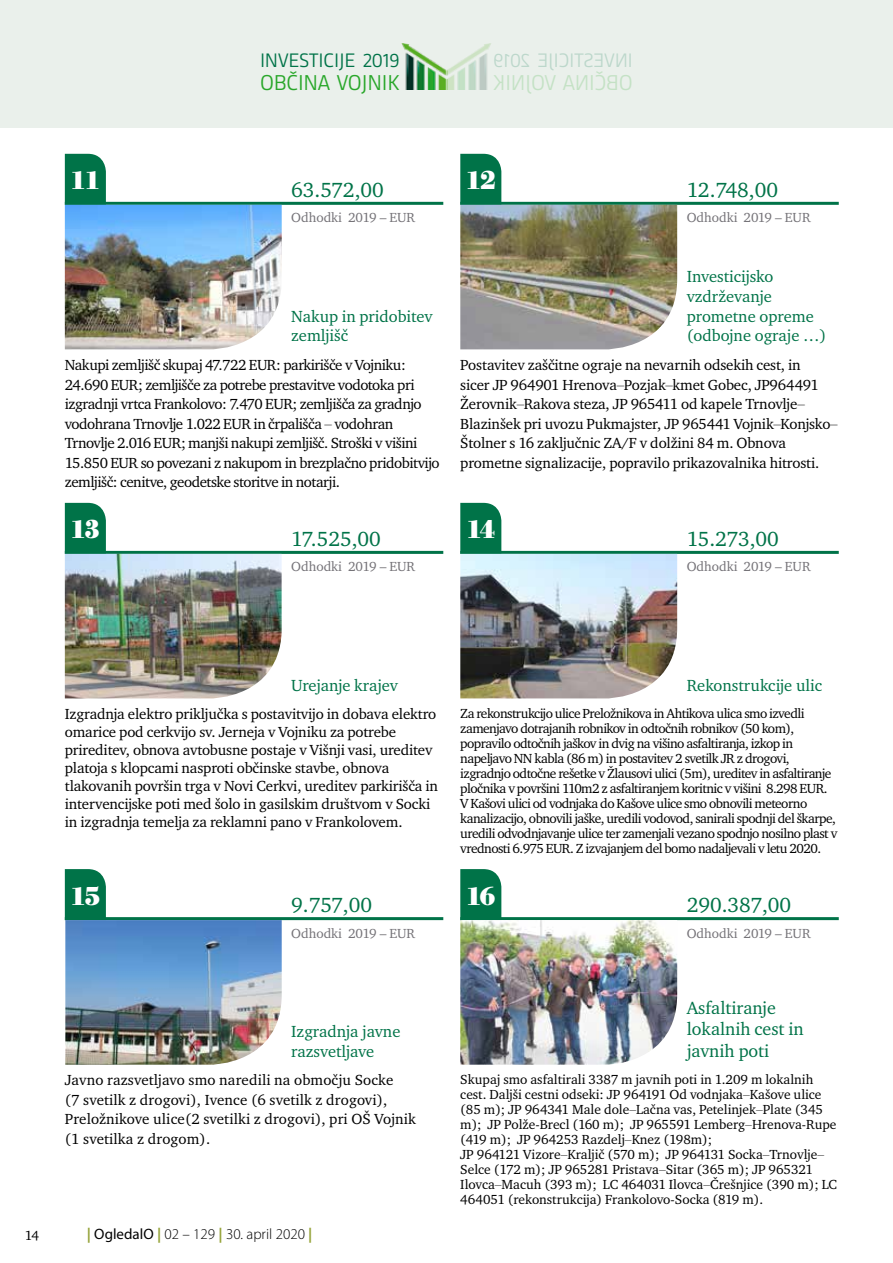
<style>
.page{position:relative;width:893px;height:1263px;background:#fff}
.page>*{position:absolute;margin:0;border:0;box-sizing:border-box;transform-origin:0 0}
.t1{font:700 27px "Bodoni Ant TCE";letter-spacing:-.065em;color:#fff}
.t2{font:21px "Charter Itc TCE";color:#007348}
.t3{font:20.85px "Republika";letter-spacing:-.01em;color:#29a72a}
.t4{font:18.9px "Republika";letter-spacing:-.01em;color:#007348}
.t5{font:18px/21.6px "Charter Itc TCE";color:#007348}
.t6{font:16.5px/19.8px "Charter Itc TCE";color:#007348}
.t7{font:15px/18px "Charter Itc TCE";letter-spacing:-.01em;color:#000}
.t8{font:15px/19.5px "Charter Itc TCE";letter-spacing:-.03em;color:#000}
.t9{font:15px/19.5px "Charter Itc TCE";letter-spacing:.01em;color:#000}
.t10{font:300 15px "Myriad Pro";color:#000}
.t11{font:13.5px/15px "Charter Itc TCE";letter-spacing:-.04em;color:#000}
.t12{font:13.5px/15px "Charter Itc TCE";color:#000}
.t13{font:13.5px "Charter Itc TCE";color:#757378}
.s1{font-family:"Helvetica Neue";font-weight:100}
.s2{font-weight:700;color:#96a43b}
.s3{font-weight:400}
</style>
<div class="page">
<div style="left:0;top:0;width:893px;height:128px;background:#eaf0eb"></div>
<hr style="left:460px;top:202px;width:379px;height:3px;background:#007348">
<svg style="left:460px;top:154px;width:41px;height:51px;background:#09784e"></svg>
<img style="left:460px;top:205px;width:217px;height:144px">
<hr style="left:65px;top:202px;width:378px;height:3px;background:#007348">
<svg style="left:65px;top:154px;width:41px;height:51px;background:#08774e"></svg>
<img style="left:65px;top:205px;width:217px;height:144px">
<hr style="left:460px;top:551px;width:379px;height:3px;background:#007348">
<svg style="left:460px;top:503px;width:41px;height:51px;background:#09784e"></svg>
<img style="left:460px;top:554px;width:217px;height:144px">
<hr style="left:65px;top:551px;width:378px;height:3px;background:#007348">
<svg style="left:65px;top:503px;width:41px;height:51px;background:#08774e"></svg>
<img style="left:65px;top:554px;width:217px;height:144px">
<hr style="left:460px;top:917px;width:379px;height:3px;background:#007348">
<svg style="left:460px;top:869px;width:41px;height:51px;background:#09784e"></svg>
<img style="left:460px;top:920px;width:217px;height:145px">
<hr style="left:65px;top:917px;width:378px;height:3px;background:#007348">
<svg style="left:65px;top:869px;width:41px;height:48px;background:#09784e"></svg>
<img style="left:65px;top:920px;width:217px;height:145px">
<img style="left:402px;top:44px;width:89px;height:46px">
<p class="t4" style="left:260px;top:47px;width:141px">INVESTICIJE 2019</p>
<h3 class="t3" style="left:260px;top:68px;width:141px">OBČINA VOJNIK</h3>
<h1 class="t1" style="left:70px;top:165px;width:32px">11</h1>
<h2 class="t2" style="left:291px;top:177px;width:94px">63.572,00</h2>
<p class="t13" style="left:291px;top:209px;width:125px">Odhodki 2019 – EUR</p>
<p class="t6" style="left:291px;top:306px;width:143px">Nakup in pridobitev zemljišč</p>
<p class="t8" style="left:65px;top:355px;width:376px">Nakupi zemljišč skupaj 47.722 EUR: parkirišče v Vojniku:<br>24.690 EUR; zemljišče za potrebe prestavitve vodotoka pri izgradnji vrtca Frankolovo: 7.470 EUR; zemljišča za gradnjo vodohrana Trnovlje 1.022 EUR in črpališča <span class="s1">–</span> vodohran Trnovlje 2.016 EUR; manjši nakupi zemljišč. Stroški v višini 15.850 EUR so povezani z nakupom in brezplačno pridobitvijo zemljišč: cenitve, geodetske storitve in notarji.</p>
<h1 class="t1" style="left:70px;top:514px;width:32px">13</h1>
<h2 class="t2" style="left:291px;top:526px;width:91px">17.525,00</h2>
<p class="t13" style="left:291px;top:558px;width:125px">Odhodki 2019 – EUR</p>
<h1 class="t1" style="left:465px;top:165px;width:33px">12</h1>
<h2 class="t2" style="left:687px;top:177px;width:93px">12.748,00</h2>
<p class="t13" style="left:687px;top:209px;width:125px">Odhodki 2019 – EUR</p>
<p class="t6" style="left:687px;top:266px;width:141px">Investicijsko vzdrževanje prometne opreme (odbojne ograje …)</p>
<p class="t7" style="left:460px;top:355px;width:379px;line-height:19.5px">Postavitev zaščitne ograje na nevarnih odsekih cest, in<br>sicer JP 964901 Hrenova<span class="s1">–</span>Pozjak<span class="s1">–</span>kmet Gobec, JP964491<br>Žerovnik<span class="s1">–</span>Rakova steza, JP 965411 od kapele Trnovlje<span class="s1">– </span>Blazinšek pri uvozu Pukmajster, JP 965441 Vojnik<span class="s1">–</span>Konjsko<span class="s1">– </span>Štolner s 16 zaključnic ZA/F v dolžini 84 m. Obnova prometne signalizacije, popravilo prikazovalnika hitrosti.</p>
<h1 class="t1" style="left:466px;top:514px;width:31px">14</h1>
<h2 class="t2" style="left:687px;top:526px;width:94px">15.273,00</h2>
<p class="t13" style="left:687px;top:558px;width:125px">Odhodki 2019 – EUR</p>
<p class="t6" style="left:291px;top:675px;width:108px">Urejanje krajev</p>
<p class="t6" style="left:687px;top:675px;width:137px">Rekonstrukcije ulic</p>
<p class="t7" style="left:65px;top:705px;width:375px">Izgradnja elektro priključka s postavitvijo in dobava elektro omarice pod cerkvijo sv. Jerneja v Vojniku za potrebe prireditev, obnova avtobusne postaje v Višnji vasi, ureditev platoja s klopcami nasproti občinske stavbe, obnova tlakovanih površin trga v Novi Cerkvi, ureditev parkirišča in intervencijske poti med šolo in gasilskim društvom v Socki in izgradnja temelja za reklamni pano v Frankolovem.</p>
<p class="t11" style="left:460px;top:706px;width:379px">Za rekonstrukcijo ulice Preložnikova in Ahtikova ulica smo izvedli zamenjavo dotrajanih robnikov in odtočnih robnikov (50 kom), popravilo odtočnih jaškov in dvig na višino asfaltiranja, izkop in napeljavo NN kabla (86 m) in postavitev 2 svetilk JR z drogovi, izgradnjo odtočne rešetke v Žlausovi ulici (5m), ureditev in asfaltiranje pločnika v površini 110m2 z asfaltiranjem koritnic v višini 8.298 EUR.<br>V Kašovi ulici od vodnjaka do Kašove ulice smo obnovili meteorno kanalizacijo, obnovili jaške, uredili vodovod, sanirali spodnji del škarpe, uredili odvodnjavanje ulice ter zamenjali vezano spodnjo nosilno plast v vrednosti 6.975 EUR. Z izvajanjem del bomo nadaljevali v letu 2020.</p>
<h1 class="t1" style="left:70px;top:880px;width:32px">15</h1>
<h2 class="t2" style="left:291px;top:892px;width:82px">9.757,00</h2>
<p class="t13" style="left:291px;top:925px;width:125px">Odhodki 2019 – EUR</p>
<h1 class="t1" style="left:465px;top:880px;width:32px">16</h1>
<h2 class="t2" style="left:687px;top:892px;width:106px">290.387,00</h2>
<p class="t13" style="left:687px;top:925px;width:125px">Odhodki 2019 – EUR</p>
<p class="t6" style="left:291px;top:1021px;width:111px">Izgradnja javne razsvetljave</p>
<p class="t9" style="left:65px;top:1070px;width:353px">Javno razsvetljavo smo naredili na območju Socke<br>(7 svetilk z drogovi), Ivence (6 svetilk z drogovi), Preložnikove ulice(2 svetilki z drogovi), pri OŠ Vojnik (1 svetilka z drogom).</p>
<p class="t11" style="left:25px;top:1228px;width:15px">14</p>
<p class="t10" style="left:87px;top:1226px;width:227px"><span class="s2">|</span> <span class="s3">OgledalO</span> <span class="s2">|</span> 02 – 129 <span class="s2">|</span> 30. april 2020 <span class="s2">|</span></p>
<p class="t5" style="left:687px;top:996px;width:119px">Asfaltiranje lokalnih cest in javnih poti</p>
<p class="t12" style="left:460px;top:1072px;width:378px">Skupaj smo asfaltirali 3387 m javnih poti in 1.209 m lokalnih cest. Daljši cestni odseki: JP 964191 Od vodnjaka<span class="s1">–</span>Kašove ulice (85 m); JP 964341 Male dole<span class="s1">–</span>Lačna vas, Petelinjek<span class="s1">–</span>Plate (345 m); JP Polže-Brecl (160 m); JP 965591 Lemberg<span class="s1">–</span>Hrenova-Rupe (419 m); JP 964253 Razdelj<span class="s1">–</span>Knez (198m);<br>JP 964121 Vizore<span class="s1">–</span>Kraljič (570 m); JP 964131 Socka<span class="s1">–</span>Trnovlje<span class="s1">– </span>Selce (172 m); JP 965281 Pristava<span class="s1">–</span>Sitar (365 m); JP 965321<br>Ilovca<span class="s1">–</span>Macuh (393 m); LC 464031 Ilovca<span class="s1">–</span>Črešnjice (390 m); LC 464051 (rekonstrukcija) Frankolovo-Socka (819 m).</p>
</div>
